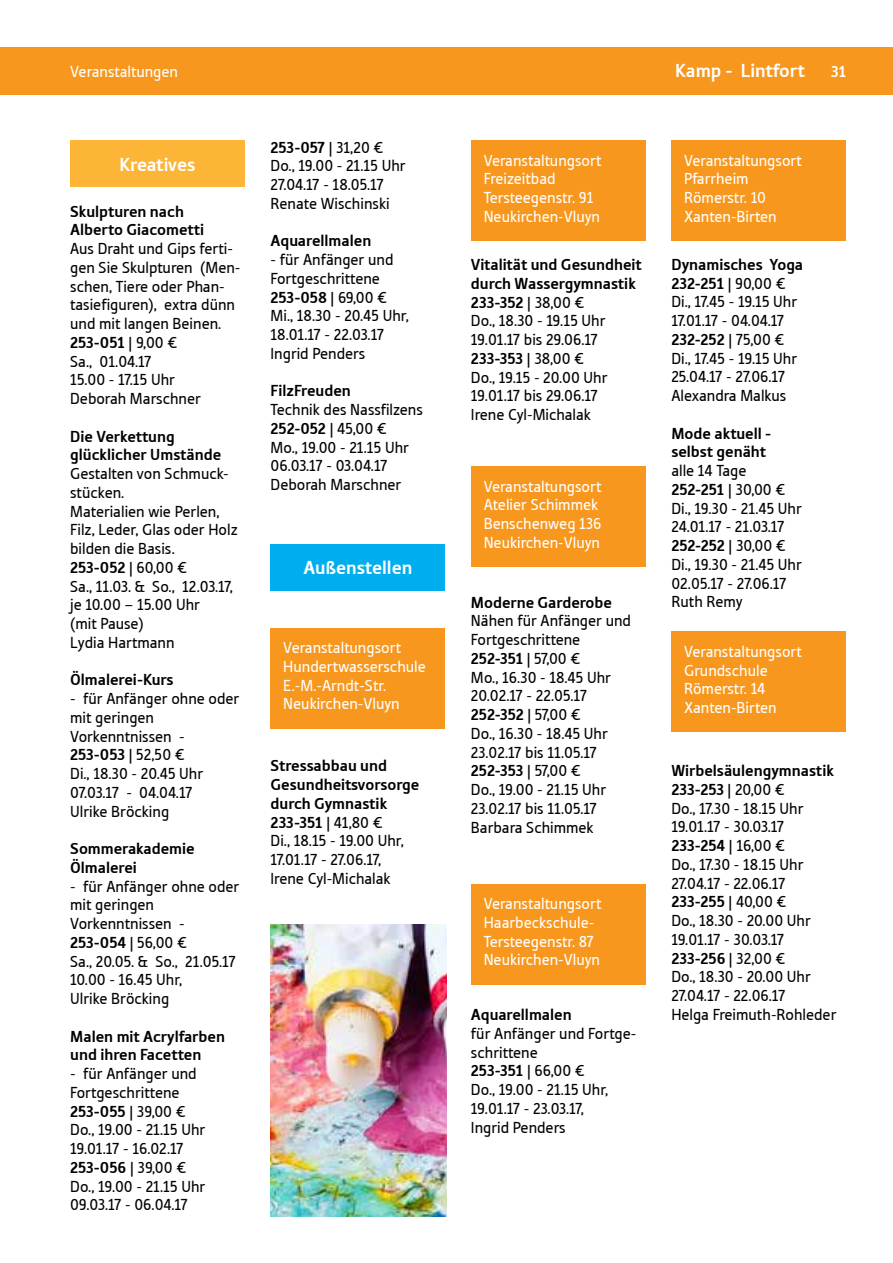
<style>
.page{position:relative;width:893px;height:1263px;background:#fff}
.page>*{position:absolute;margin:0;border:0;box-sizing:border-box;transform-origin:0 0}
.t1{font:19.5px "Tabula ITCTT Bold";color:#fff}
.t2{font:16.5px/18.8px "Tabula ITCTT Book";color:#000}
.t3{font:16.5px/18.8px "Tabula ITCTT Bold";color:#000}
.t4{font:16.5px/18.8px "Tabula ITCTT Book";color:#fff}
.t5{font:16.5px/18.8px "Tabula ITCTT Book";letter-spacing:-.025em;color:#000}
.t6{font:16.5px "Tabula ITCTT Bold";color:#fff}
.s1{font-family:"Tabula ITCTT Book"}
</style>
<div class="page">
<div style="left:0;top:47px;width:893px;height:48px;background:#f8971d"></div>
<div style="left:70px;top:140px;width:175px;height:47px;background:#fcb536"></div>
<div style="left:271px;top:628px;width:174px;height:101px;background:#f8971d"></div>
<div style="left:471px;top:140px;width:175px;height:101px;background:#f8971d"></div>
<div style="left:471px;top:466px;width:175px;height:101px;background:#f8971d"></div>
<div style="left:471px;top:884px;width:175px;height:100px;background:#f8971d"></div>
<div style="left:671px;top:140px;width:175px;height:101px;background:#f8971d"></div>
<div style="left:671px;top:631px;width:175px;height:101px;background:#f8971d"></div>
<div style="left:271px;top:544px;width:174px;height:46px;background:#00aeef"></div>
<img style="left:271px;top:924px;width:175px;height:292px">
<p class="t4" style="left:70px;top:62px;width:109px">Veranstaltungen</p>
<p class="t1" style="left:675px;top:59px;width:131px">Kamp - Lintfort</p>
<p class="t6" style="left:831px;top:62px;width:17px">31</p>
<p class="t1" style="left:120px;top:153px;width:77px">Kreatives</p>
<p class="t3" style="left:70px;top:202px;width:136px">Skulpturen nach<br>Alberto Giacometti</p>
<p class="t2" style="left:70px;top:239px;width:172px">Aus Draht und Gips ferti&shy;gen Sie Skulpturen (Men&shy;schen, Tiere oder Phan&shy;tasiefiguren), extra dünn und mit langen Beinen.</p>
<p class="t3" style="left:70px;top:333px;width:109px">253-051 <span class="s1">| 9,00 €</span></p>
<p class="t2" style="left:70px;top:352px;width:132px">Sa., 01.04.17<br>15.00 - 17.15 Uhr<br>Deborah Marschner</p>
<p class="t3" style="left:70px;top:427px;width:153px">Die Verkettung glücklicher Umstände</p>
<p class="t2" style="left:70px;top:464px;width:169px">Gestalten von Schmuck&shy;stücken.<br>Materialien wie Perlen,<br>Filz, Leder, Glas oder Holz bilden die Basis.</p>
<p class="t3" style="left:70px;top:558px;width:119px">253-052 <span class="s1">| 60,00 €</span></p>
<p class="t2" style="left:70px;top:576px;width:164px">Sa., 11.03. &amp; So., 12.03.17, je 10.00 – 15.00 Uhr<br>(mit Pause)<br>Lydia Hartmann</p>
<p class="t3" style="left:70px;top:670px;width:105px">Ölmalerei-Kurs</p>
<p class="t2" style="left:70px;top:689px;width:171px">- für Anfänger ohne oder mit geringen<br>Vorkenntnissen -</p>
<p class="t3" style="left:70px;top:745px;width:116px">253-053 <span class="s1">| 52,50 €</span></p>
<p class="t2" style="left:70px;top:764px;width:135px">Di., 18.30 - 20.45 Uhr<br>07.03.17 - 04.04.17<br>Ulrike Bröcking</p>
<p class="t3" style="left:70px;top:839px;width:126px">Sommerakademie<br>Ölmalerei</p>
<p class="t2" style="left:70px;top:876px;width:171px">- für Anfänger ohne oder mit geringen<br>Vorkenntnissen -</p>
<p class="t3" style="left:70px;top:933px;width:118px">253-054 <span class="s1">| 56,00 €</span></p>
<p class="t2" style="left:70px;top:951px;width:167px">Sa., 20.05. &amp; So., 21.05.17<br>10.00 - 16.45 Uhr,<br>Ulrike Bröcking</p>
<p class="t3" style="left:70px;top:1026px;width:156px">Malen mit Acrylfarben und ihren Facetten</p>
<p class="t2" style="left:70px;top:1064px;width:128px">- für Anfänger und<br>Fortgeschrittene</p>
<p class="t3" style="left:70px;top:1101px;width:117px">253-055 <span class="s1">| 39,00 €</span></p>
<p class="t2" style="left:70px;top:1120px;width:137px">Do., 19.00 - 21.15 Uhr<br>19.01.17 - 16.02.17</p>
<p class="t3" style="left:70px;top:1158px;width:118px">253-056 <span class="s1">| 39,00 €</span></p>
<p class="t2" style="left:70px;top:1176px;width:137px">Do., 19.00 - 21.15 Uhr<br>09.03.17 - 06.04.17</p>
<p class="t3" style="left:271px;top:138px;width:115px">253-057 <span class="s1">| 31,20 €</span></p>
<p class="t2" style="left:271px;top:156px;width:137px">Do., 19.00 - 21.15 Uhr<br>27.04.17 - 18.05.17<br>Renate Wischinski</p>
<p class="t3" style="left:271px;top:231px;width:102px">Aquarellmalen</p>
<p class="t2" style="left:271px;top:250px;width:124px">- für Anfänger und<br>Fortgeschrittene</p>
<p class="t3" style="left:271px;top:288px;width:118px">253-058 <span class="s1">| 69,00 €</span></p>
<p class="t2" style="left:271px;top:306px;width:140px">Mi., 18.30 - 20.45 Uhr,<br>18.01.17 - 22.03.17<br>Ingrid Penders</p>
<p class="t3" style="left:271px;top:381px;width:82px">FilzFreuden</p>
<p class="t2" style="left:271px;top:400px;width:154px">Technik des Nassfilzens</p>
<p class="t3" style="left:271px;top:419px;width:118px">252-052 <span class="s1">| 45,00 €</span></p>
<p class="t2" style="left:271px;top:437px;width:140px">Mo., 19.00 - 21.15 Uhr<br>06.03.17 - 03.04.17<br>Deborah Marschner</p>
<p class="t1" style="left:304px;top:556px;width:110px">Außenstellen</p>
<p class="t4" style="left:283px;top:638px;width:144px">Veranstaltungsort<br>Hundertwasserschule<br>E.-M.-Arndt-Str.<br>Neukirchen-Vluyn</p>
<p class="t3" style="left:271px;top:756px;width:150px">Stressabbau und<br>Gesundheitsvorsorge durch Gymnastik<br>233-351 <span class="s1">| 41,80 €</span></p>
<p class="t2" style="left:271px;top:831px;width:135px">Di., 18.15 - 19.00 Uhr,<br>17.01.17 - 27.06.17,<br>Irene Cyl-Michalak</p>
<p class="t4" style="left:484px;top:151px;width:119px">Veranstaltungsort<br>Freizeitbad<br>Tersteegenstr. 91<br>Neukirchen-Vluyn</p>
<p class="t3" style="left:471px;top:255px;width:172px">Vitalität und Gesundheit durch Wassergymnastik<br>233-352 <span class="s1">| 38,00 €</span></p>
<p class="t2" style="left:471px;top:311px;width:136px">Do., 18.30 - 19.15 Uhr<br>19.01.17 bis 29.06.17</p>
<p class="t3" style="left:471px;top:349px;width:115px">233-353 <span class="s1">| 38,00 €</span></p>
<p class="t2" style="left:471px;top:368px;width:138px">Do., 19.15 - 20.00 Uhr<br>19.01.17 bis 29.06.17<br>Irene Cyl-Michalak</p>
<p class="t4" style="left:484px;top:477px;width:119px">Veranstaltungsort<br>Atelier Schimmek<br>Benschenweg 136<br>Neukirchen-Vluyn</p>
<p class="t3" style="left:471px;top:593px;width:143px">Moderne Garderobe</p>
<p class="t2" style="left:471px;top:611px;width:162px">Nähen für Anfänger und<br>Fortgeschrittene</p>
<p class="t3" style="left:471px;top:649px;width:111px">252-351 <span class="s1">| 57,00 €</span></p>
<p class="t2" style="left:471px;top:667px;width:142px">Mo., 16.30 - 18.45 Uhr<br>20.02.17 - 22.05.17</p>
<p class="t3" style="left:471px;top:705px;width:112px">252-352 <span class="s1">| 57,00 €</span></p>
<p class="t2" style="left:471px;top:724px;width:138px">Do., 16.30 - 18.45 Uhr<br>23.02.17 bis 11.05.17</p>
<p class="t3" style="left:471px;top:761px;width:111px">252-353 <span class="s1">| 57,00 €</span></p>
<p class="t2" style="left:471px;top:780px;width:137px">Do., 19.00 - 21.15 Uhr<br>23.02.17 bis 11.05.17<br>Barbara Schimmek</p>
<p class="t4" style="left:484px;top:894px;width:119px">Veranstaltungsort<br>Haarbeckschule-<br>Tersteegenstr. 87<br>Neukirchen-Vluyn</p>
<p class="t3" style="left:471px;top:1005px;width:102px">Aquarellmalen</p>
<p class="t2" style="left:471px;top:1024px;width:167px">für Anfänger und Fortge&shy;schrittene</p>
<p class="t3" style="left:471px;top:1061px;width:116px">253-351 <span class="s1">| 66,00 €</span></p>
<p class="t2" style="left:471px;top:1080px;width:139px">Do., 19.00 - 21.15 Uhr,<br>19.01.17 - 23.03.17,<br>Ingrid Penders</p>
<p class="t4" style="left:684px;top:151px;width:119px">Veranstaltungsort<br>Pfarrheim<br>Römerstr. 10<br>Xanten-Birten</p>
<p class="t3" style="left:671px;top:255px;width:133px">Dynamisches Yoga<br>232-251 <span class="s1">| 90,00 €</span></p>
<p class="t5" style="left:671px;top:292px;width:127px">Di., 17.45 - 19.15 Uhr<br>17.01.17 - 04.04.17</p>
<p class="t3" style="left:671px;top:330px;width:115px">232-252 <span class="s1">| 75,00 €</span></p>
<p class="t2" style="left:671px;top:349px;width:127px">Di., 17.45 - 19.15 Uhr<br>25.04.17 - 27.06.17<br>Alexandra Malkus</p>
<p class="t3" style="left:671px;top:424px;width:101px">Mode aktuell - selbst genäht</p>
<p class="t2" style="left:671px;top:461px;width:77px">alle 14 Tage</p>
<p class="t3" style="left:671px;top:480px;width:116px">252-251 <span class="s1">| 30,00 €</span></p>
<p class="t2" style="left:671px;top:499px;width:132px">Di., 19.30 - 21.45 Uhr<br>24.01.17 - 21.03.17</p>
<p class="t3" style="left:671px;top:536px;width:116px">252-252 <span class="s1">| 30,00 €</span></p>
<p class="t2" style="left:671px;top:555px;width:132px">Di., 19.30 - 21.45 Uhr<br>02.05.17 - 27.06.17<br>Ruth Remy</p>
<p class="t4" style="left:684px;top:642px;width:119px">Veranstaltungsort<br>Grundschule<br>Römerstr. 14<br>Xanten-Birten</p>
<p class="t3" style="left:671px;top:761px;width:164px">Wirbelsäulengymnastik<br>233-253 <span class="s1">| 20,00 €</span></p>
<p class="t5" style="left:671px;top:799px;width:134px">Do., 17.30 - 18.15 Uhr<br>19.01.17 - 30.03.17</p>
<p class="t3" style="left:671px;top:836px;width:115px">233-254 <span class="s1">| 16,00 €</span></p>
<p class="t2" style="left:671px;top:855px;width:134px">Do., 17.30 - 18.15 Uhr<br>27.04.17 - 22.06.17</p>
<p class="t3" style="left:671px;top:892px;width:117px">233-255 <span class="s1">| 40,00 €</span></p>
<p class="t2" style="left:671px;top:911px;width:141px">Do., 18.30 - 20.00 Uhr<br>19.01.17 - 30.03.17</p>
<p class="t3" style="left:671px;top:949px;width:116px">233-256 <span class="s1">| 32,00 €</span></p>
<p class="t2" style="left:671px;top:967px;width:167px">Do., 18.30 - 20.00 Uhr<br>27.04.17 - 22.06.17<br>Helga Freimuth-Rohleder</p>
</div>
